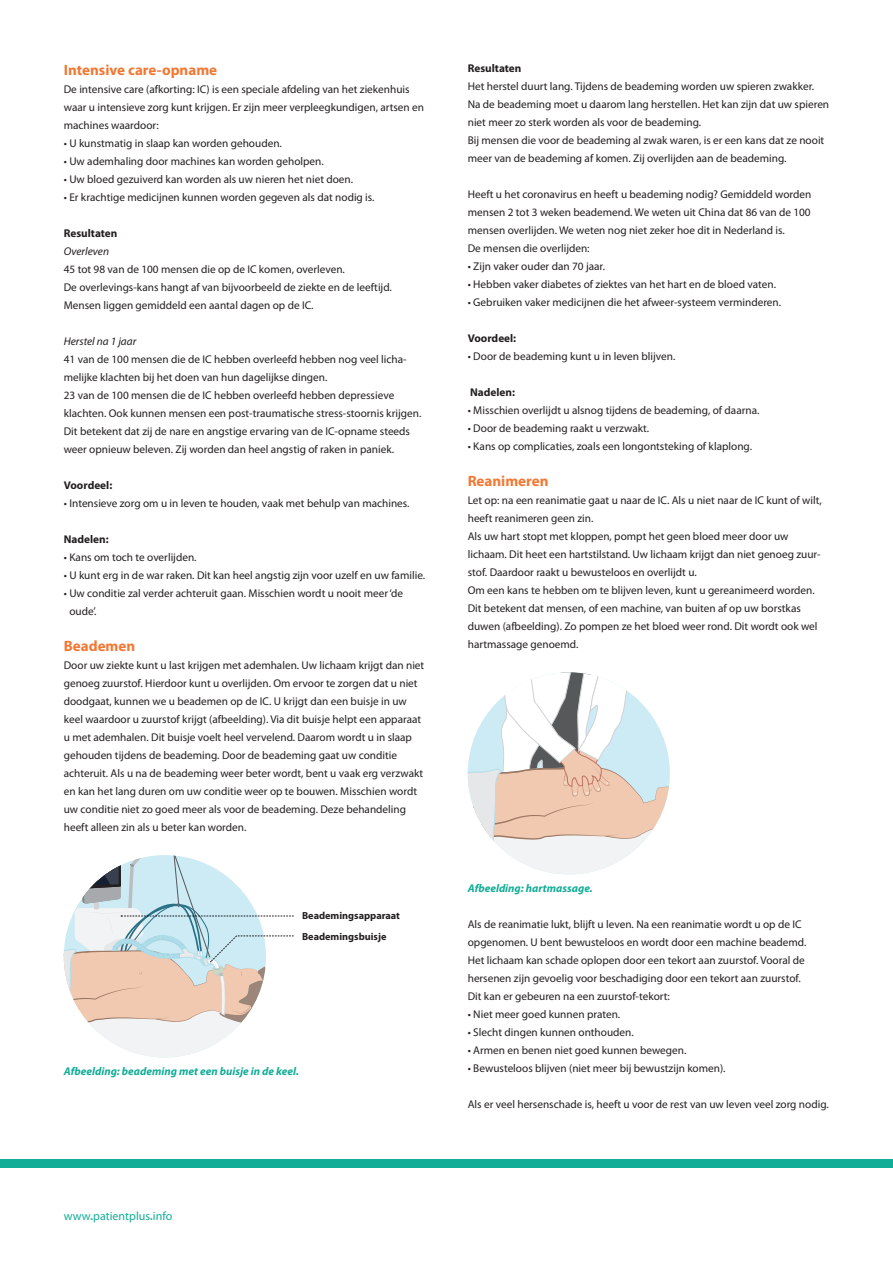
<style>
.page{position:relative;width:893px;height:1263px;background:#fff}
.page>*{position:absolute;margin:0;border:0;box-sizing:border-box;transform-origin:0 0}
.t1{font:700 15px "Myriad Pro";color:#f27833}
.t2{font:12px "Myriad Pro";color:#12ad97}
.t3{font:11.25px/18px "Myriad Pro";color:#231f20}
.t4{font:italic 700 11.25px "Myriad Pro";color:#12ad97}
.t5{font:700 11.25px "Myriad Pro";color:#231f20}
.t6{font:italic 11.25px "Myriad Pro";color:#231f20}
.t7{font:700 10.2px/20.5px "Myriad Pro";color:#231f20}
.s1{font-family:"Lato";font-weight:700}
</style>
<div class="page">
<div style="left:0;top:1159px;width:893px;height:8px;background:#12ad97"></div>
<svg style="left:64px;top:855px;width:229px;height:202px"></svg>
<svg style="left:468px;top:672px;width:202px;height:202px"></svg>
<p class="t1" style="left:64px;top:60px;width:155px">Intensive care-opname</p>
<p class="t3" style="left:64px;top:80px;width:362px">De intensive care (afkorting: IC) is een speciale afdeling van het ziekenhuis waar u intensieve zorg kunt krijgen. Er zijn meer verpleegkundigen, artsen en machines waardoor:</p>
<p class="t3" style="left:64px;top:134px;width:220px">• U kunstmatig in slaap kan worden gehouden.</p>
<p class="t3" style="left:64px;top:152px;width:261px">• Uw ademhaling door machines kan worden geholpen.</p>
<p class="t3" style="left:64px;top:170px;width:291px">• Uw bloed gezuiverd kan worden als uw nieren het niet doen.</p>
<p class="t3" style="left:64px;top:188px;width:312px">• Er krachtige medicijnen kunnen worden gegeven als dat nodig is.</p>
<p class="t5" style="left:64px;top:226px;width:55px">Resultaten</p>
<p class="t6" style="left:64px;top:244px;width:47px">Overleven</p>
<p class="t3" style="left:64px;top:260px;width:330px">45 tot 98 van de 100 mensen die op de IC komen, overleven.<br>De overlevings-kans hangt af van bijvoorbeeld de ziekte en de leeftijd.<br>Mensen liggen gemiddeld een aantal dagen op de IC.</p>
<p class="t6" style="left:64px;top:334px;width:74px">Herstel na 1 jaar</p>
<p class="t3" style="left:64px;top:350px;width:344px">41 van de 100 mensen die de IC hebben overleefd hebben nog veel licha&shy;melijke klachten bij het doen van hun dagelijkse dingen.</p>
<p class="t3" style="left:64px;top:386px;width:359px">23 van de 100 mensen die de IC hebben overleefd hebben depressieve klachten. Ook kunnen mensen een post-traumatische stress-stoornis krijgen.<br>Dit betekent dat zij de nare en angstige ervaring van de IC-opname steeds weer opnieuw beleven. Zij worden dan heel angstig of raken in paniek.</p>
<p class="t5" style="left:64px;top:478px;width:50px">Voordeel:</p>
<p class="t3" style="left:64px;top:494px;width:347px">• Intensieve zorg om u in leven te houden, vaak met behulp van machines.</p>
<p class="t5" style="left:64px;top:532px;width:46px">Nadelen:</p>
<p class="t3" style="left:64px;top:548px;width:134px">• Kans om toch te overlijden.</p>
<p class="t3" style="left:64px;top:566px;width:363px">• U kunt erg in de war raken. Dit kan heel angstig zijn voor uzelf en uw familie.</p>
<p class="t3" style="left:69px;top:584px;width:335px;text-indent:-6px">• Uw conditie zal verder achteruit gaan. Misschien wordt u nooit meer ‘de oude’.</p>
<p class="t1" style="left:64px;top:636px;width:73px">Beademen</p>
<p class="t3" style="left:64px;top:656px;width:362px">Door uw ziekte kunt u last krijgen met ademhalen. Uw lichaam krijgt dan niet genoeg zuurstof. Hierdoor kunt u overlijden. Om ervoor te zorgen dat u niet doodgaat, kunnen we u beademen op de IC. U krijgt dan een buisje in uw keel waardoor u zuurstof krijgt (afbeelding). Via dit buisje helpt een apparaat u met ademhalen. Dit buisje voelt heel vervelend. Daarom wordt u in slaap gehouden tijdens de beademing. Door de beademing gaat uw conditie achteruit. Als u na de beademing weer beter wordt, bent u vaak erg verzwakt en kan het lang duren om uw conditie weer op te bouwen. Misschien wordt uw conditie niet zo goed meer als voor de beademing. Deze behandeling heeft alleen zin als u beter kan worden.</p>
<p class="t7" style="left:302px;top:905px;width:99px">Beademingsapparaat<br>Beademingsbuisje</p>
<p class="t4" style="left:64px;top:1064px;width:237px">Afbeelding: beademing met een buisje in de keel.</p>
<p class="t2" style="left:64px;top:1209px;width:110px">www<span class="s1">.</span>patientplus<span class="s1">.</span>info</p>
<p class="t5" style="left:468px;top:61px;width:55px">Resultaten</p>
<p class="t3" style="left:468px;top:77px;width:363px">Het herstel duurt lang. Tijdens de beademing worden uw spieren zwakker.<br>Na de beademing moet u daarom lang herstellen. Het kan zijn dat uw spieren niet meer zo sterk worden als voor de beademing.</p>
<p class="t3" style="left:468px;top:131px;width:358px">Bij mensen die voor de beademing al zwak waren, is er een kans dat ze nooit meer van de beademing af komen. Zij overlijden aan de beademing.</p>
<p class="t3" style="left:468px;top:185px;width:345px">Heeft u het coronavirus en heeft u beademing nodig? Gemiddeld worden mensen 2 tot 3 weken beademend. We weten uit China dat 86 van de 100 mensen overlijden. We weten nog niet zeker hoe dit in Nederland is.<br>De mensen die overlijden:</p>
<p class="t3" style="left:468px;top:257px;width:139px">• Zijn vaker ouder dan 70 jaar.</p>
<p class="t3" style="left:468px;top:275px;width:310px">• Hebben vaker diabetes of ziektes van het hart en de bloed vaten.</p>
<p class="t3" style="left:468px;top:293px;width:315px">• Gebruiken vaker medicijnen die het afweer-systeem verminderen.</p>
<p class="t5" style="left:468px;top:331px;width:50px">Voordeel:</p>
<p class="t3" style="left:468px;top:347px;width:209px">• Door de beademing kunt u in leven blijven.</p>
<p class="t5" style="left:470px;top:385px;width:46px">Nadelen:</p>
<p class="t3" style="left:468px;top:401px;width:293px">• Misschien overlijdt u alsnog tijdens de beademing, of daarna.</p>
<p class="t3" style="left:468px;top:419px;width:183px">• Door de beademing raakt u verzwakt.</p>
<p class="t3" style="left:468px;top:437px;width:286px">• Kans op complicaties, zoals een longontsteking of klaplong.</p>
<p class="t1" style="left:468px;top:471px;width:82px">Reanimeren</p>
<p class="t3" style="left:468px;top:491px;width:355px">Let op: na een reanimatie gaat u naar de IC. Als u niet naar de IC kunt of wilt, heeft reanimeren geen zin.</p>
<p class="t3" style="left:468px;top:527px;width:354px">Als uw hart stopt met kloppen, pompt het geen bloed meer door uw lichaam. Dit heet een hartstilstand. Uw lichaam krijgt dan niet genoeg zuur&shy;stof. Daardoor raakt u bewusteloos en overlijdt u.</p>
<p class="t3" style="left:468px;top:581px;width:351px">Om een kans te hebben om te blijven leven, kunt u gereanimeerd worden.<br>Dit betekent dat mensen, of een machine, van buiten af op uw borstkas duwen (afbeelding). Zo pompen ze het bloed weer rond. Dit wordt ook wel hartmassage genoemd.</p>
<p class="t4" style="left:468px;top:881px;width:127px">Afbeelding: hartmassage.</p>
<p class="t3" style="left:468px;top:915px;width:340px">Als de reanimatie lukt, blijft u leven. Na een reanimatie wordt u op de IC opgenomen. U bent bewusteloos en wordt door een machine beademd.</p>
<p class="t3" style="left:468px;top:951px;width:339px">Het lichaam kan schade oplopen door een tekort aan zuurstof. Vooral de hersenen zijn gevoelig voor beschadiging door een tekort aan zuurstof.<br>Dit kan er gebeuren na een zuurstof-tekort:</p>
<p class="t3" style="left:468px;top:1005px;width:154px">• Niet meer goed kunnen praten.</p>
<p class="t3" style="left:468px;top:1023px;width:168px">• Slecht dingen kunnen onthouden.</p>
<p class="t3" style="left:468px;top:1041px;width:220px">• Armen en benen niet goed kunnen bewegen.</p>
<p class="t3" style="left:468px;top:1059px;width:259px">• Bewusteloos blijven (niet meer bij bewustzijn komen).</p>
<p class="t3" style="left:468px;top:1095px;width:362px">Als er veel hersenschade is, heeft u voor de rest van uw leven veel zorg nodig.</p>
</div>
